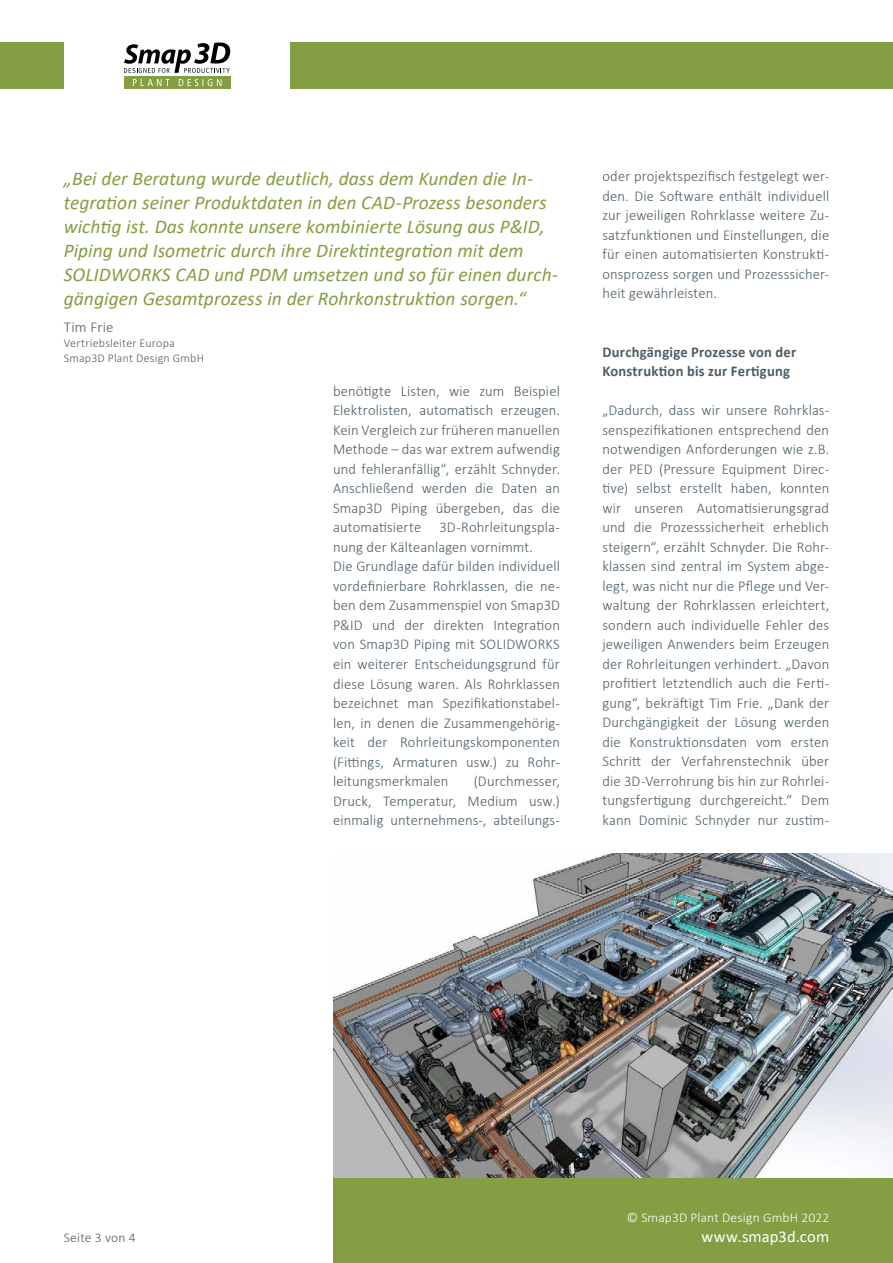
<style>
.page{position:relative;width:893px;height:1263px;background:#fff}
.page>*{position:absolute;margin:0;border:0;box-sizing:border-box;transform-origin:0 0}
.t1{font:italic 19.5px/24px "Calibri";letter-spacing:.005em;color:#849e43}
.t2{font:16.5px "Calibri";letter-spacing:.005em;color:#fff}
.t3{font:300 15px/19.5px "Calibri";letter-spacing:.01em;color:#4d5d67;text-align:justify}
.t4{font:700 15px/19.5px "Calibri";letter-spacing:.015em;color:#4d5d67}
.t5{font:300 13.5px "Calibri";letter-spacing:.015em;color:#fff}
.t6{font:300 13.5px "Calibri";letter-spacing:.015em;color:#4d5d67}
.t7{font:300 12px/15px "Calibri";letter-spacing:.02em;color:#4d5d67}
</style>
<div class="page">
<div style="left:333px;top:1178px;width:560px;height:85px;background:#849e43"></div>
<div style="left:291px;top:43px;width:602px;height:46px;background:#849e43"></div>
<div style="left:0;top:43px;width:64px;height:46px;background:#849e43"></div>
<div style="left:124px;top:76px;width:106px;height:13px;background:#849e43"></div>
<svg style="left:133px;top:79px;width:88px;height:7px"></svg>
<svg style="left:124px;top:43px;width:106px;height:30px"></svg>
<img style="left:334px;top:854px;width:559px;height:324px">
<p class="t1" style="left:64px;top:165px;width:496px">„Bei der Beratung wurde deutlich, dass dem Kunden die In&shy;tegration seiner Produktdaten in den CAD-Prozess besonders wichtig ist. Das konnte unsere kombinierte Lösung aus P&amp;ID, Piping und Isometric durch ihre Direktintegration mit dem SOLIDWORKS CAD und PDM umsetzen und so für einen durch&shy;gängigen Gesamtprozess in der Rohrkonstruktion sorgen.“</p>
<p class="t3" style="left:64px;top:317px;width:51px">Tim Frie</p>
<p class="t7" style="left:64px;top:335px;width:142px">Vertriebsleiter Europa<br>Smap3D Plant Design GmbH</p>
<p class="t3" style="left:333px;top:381px;width:228px;text-align:left">benötigte Listen, wie zum Beispiel Elektrolisten, automatisch erzeugen.<br>Kein Vergleich zur früheren manuellen Methode – das war extrem aufwendig und fehleranfällig“, erzählt Schnyder.<br>Anschließend werden die Daten an Smap3D Piping übergeben, das die automatisierte 3D-Rohrleitungspla&shy;nung der Kälteanlagen vornimmt.<br>Die Grundlage dafür bilden individuell vordefinierbare Rohrklassen, die ne&shy;ben dem Zusammenspiel von Smap3D P&amp;ID und der direkten Integration von Smap3D Piping mit SOLIDWORKS ein weiterer Entscheidungsgrund für diese Lösung waren. Als Rohrklassen bezeichnet man Spezifikationstabel&shy;len, in denen die Zusammengehörig&shy;keit der Rohrleitungskomponenten (Fittings, Armaturen usw.) zu Rohr&shy;leitungsmerkmalen</p>
<p class="t3" style="left:333px;top:771px;width:228px;text-indent:141px">(Durchmesser, Druck, Temperatur, Medium usw.) einmalig unternehmens-, abteilungs-</p>
<p class="t3" style="left:602px;top:166px;width:228px">oder projektspezifisch festgelegt wer&shy;den. Die Software enthält individuell zur jeweiligen Rohrklasse weitere Zu&shy;satzfunktionen und Einstellungen, die für einen automatisierten Konstrukti&shy;onsprozess sorgen und Prozesssicher&shy;heit gewährleisten.</p>
<p class="t4" style="left:602px;top:342px;width:195px">Durchgängige Prozesse von der<br>Konstruktion bis zur Fertigung</p>
<p class="t3" style="left:602px;top:400px;width:228px">„Dadurch, dass wir unsere Rohrklas&shy;senspezifikationen entsprechend den notwendigen Anforderungen wie z.B. der PED (Pressure Equipment Direc&shy;tive) selbst erstellt haben, konnten wir unseren Automatisierungsgrad und die Prozesssicherheit erheblich steigern“, erzählt Schnyder. Die Rohr&shy;klassen sind zentral im System abge&shy;legt, was nicht nur die Pflege und Ver&shy;waltung der Rohrklassen erleichtert, sondern auch individuelle Fehler des jeweiligen Anwenders beim Erzeugen der Rohrleitungen verhindert. „Davon profitiert letztendlich auch die Ferti&shy;gung“, bekräftigt Tim Frie. „Dank der Durchgängigkeit der Lösung werden die Konstruktionsdaten vom ersten Schritt der Verfahrenstechnik über die 3D-Verrohrung bis hin zur Rohrlei&shy;tungsfertigung durchgereicht.“ Dem kann Dominic Schnyder nur zustim-</p>
<p class="t6" style="left:64px;top:1229px;width:73px">Seite 3 von 4</p>
<p class="t5" style="left:627px;top:1209px;width:204px">© Smap3D Plant Design GmbH 2022</p>
<p class="t2" style="left:702px;top:1225px;width:129px">www.smap3d.com</p>
</div>
